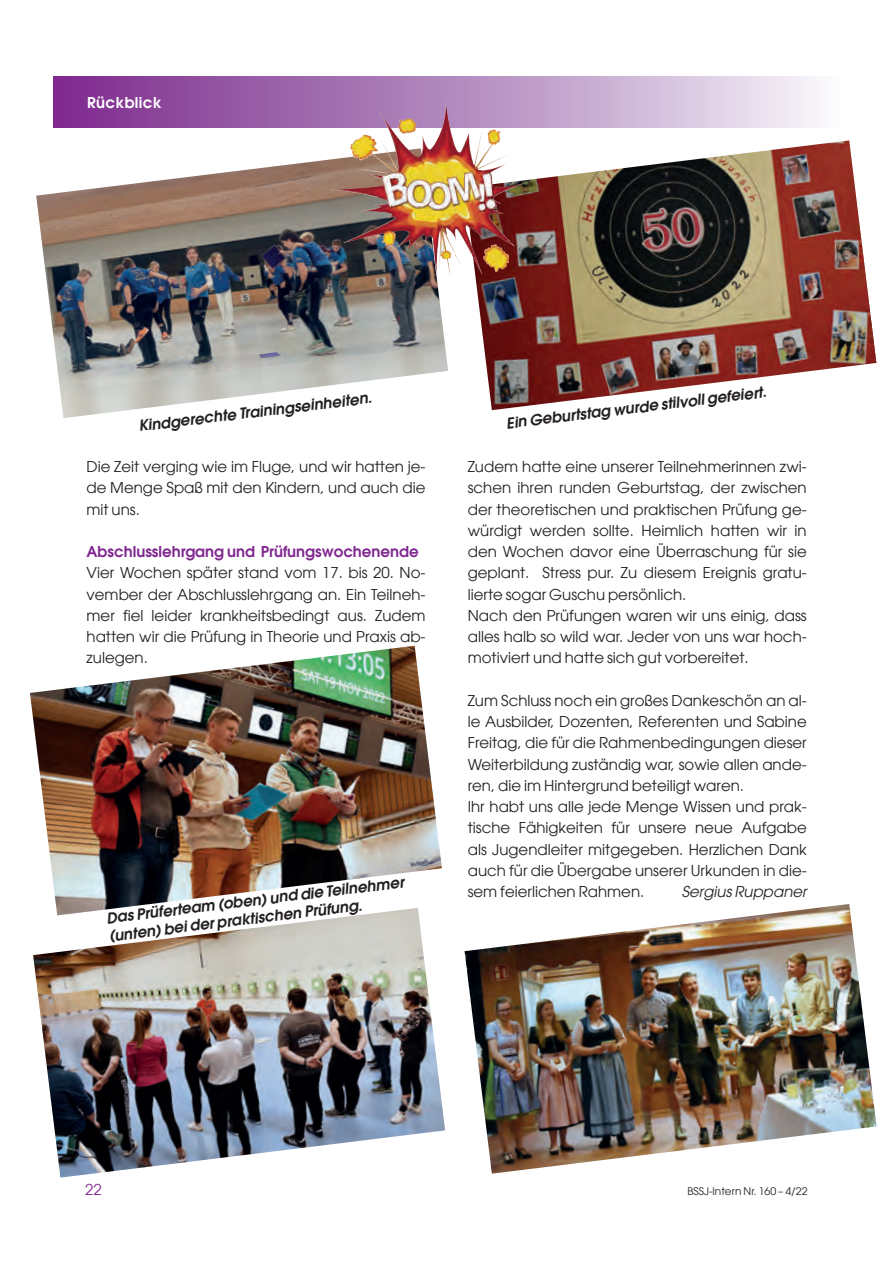
<style>
.page{position:relative;width:893px;height:1263px;background:#fff}
.page>*{position:absolute;margin:0;border:0;box-sizing:border-box;transform-origin:0 0}
.Grundschrift{font:15px/21.3px "Avant Garde LT";color:#231f20;text-align:justify}
.Grundschrift-2{font:italic 600 15px "Avant Garde LT";color:#231f20}
.Grundschrift-3{font:600 15px "Avant Garde LT";color:#802990}
.Grundschrift-4{font:italic 15px "Avant Garde LT";color:#231f20}
.Kopfzeile_links{font:600 15px "Avant Garde LT";letter-spacing:.025em;color:#fff}
.t1{font:15px "Avant Garde LT";color:#802990}
.t2{font:10.5px "Avant Garde LT";color:#231f20}
</style>
<div class="page">
<div style="left:53px;top:77px;width:787px;height:51px;background:linear-gradient(to right,#78278a,#f2f2f7)"></div>
<img style="left:36px;top:148px;width:412px;height:270px">
<img style="left:30px;top:646px;width:412px;height:262px">
<img style="left:33px;top:908px;width:412px;height:269px">
<img style="left:465px;top:140px;width:411px;height:270px">
<img style="left:465px;top:904px;width:411px;height:270px">
<img style="left:380px;top:108px;width:65px;height:49px">
<p class="Kopfzeile_links" style="left:87px;top:92px;width:76px">Rückblick</p>
<p class="Grundschrift-2" style="left:137px;top:416px;width:236px;rotate:-7deg">Kindgerechte Trainingseinheiten.</p>
<p class="Grundschrift" style="left:87px;top:456px;width:340px">Die Zeit verging wie im Fluge, und wir hatten je&shy;de Menge Spaß mit den Kindern, und auch die mit uns.</p>
<p class="Grundschrift-3" style="left:87px;top:542px;width:334px">Abschlusslehrgang und Prüfungswochenende</p>
<p class="Grundschrift" style="left:87px;top:562px;width:341px">Vier Wochen später stand vom 17. bis 20. No&shy;vember der Abschlusslehrgang an. Ein Teilneh&shy;mer fiel leider krankheitsbedingt aus. Zudem hatten wir die Prüfung in Theorie und Praxis ab&shy;zulegen.</p>
<p class="Grundschrift-2" style="left:105px;top:908px;width:301px;rotate:-7deg">Das Prüferteam (oben) und die Teilnehmer</p>
<p class="Grundschrift-2" style="left:107px;top:926px;width:257px;rotate:-7deg">(unten) bei der praktischen Prüfung.</p>
<p class="Grundschrift-2" style="left:505px;top:414px;width:264px;rotate:-7deg">Ein Geburtstag wurde stilvoll gefeiert.</p>
<p class="Grundschrift" style="left:468px;top:456px;width:341px">Zudem hatte eine unserer Teilnehmerinnen zwi&shy;schen ihren runden Geburtstag, der zwischen der theoretischen und praktischen Prüfung ge&shy;würdigt werden sollte. Heimlich hatten wir in den Wochen davor eine Überraschung für sie geplant. Stress pur. Zu diesem Ereignis gratu&shy;lierte sogar Guschu persönlich.</p>
<p class="Grundschrift" style="left:468px;top:605px;width:341px">Nach den Prüfungen waren wir uns einig, dass alles halb so wild war. Jeder von uns war hoch&shy;motiviert und hatte sich gut vorbereitet.</p>
<p class="Grundschrift" style="left:468px;top:690px;width:341px">Zum Schluss noch ein großes Dankeschön an al&shy;le Ausbilder, Dozenten, Referenten und Sabine Freitag, die für die Rahmenbedingungen dieser Weiterbildung zuständig war, sowie allen ande&shy;ren, die im Hintergrund beteiligt waren.</p>
<p class="Grundschrift" style="left:468px;top:796px;width:341px">Ihr habt uns alle jede Menge Wissen und prak&shy;tische Fähigkeiten für unsere neue Aufgabe als Jugendleiter mitgegeben. Herzlichen Dank auch für die Übergabe unserer Urkunden in die&shy;sem feierlichen Rahmen.</p>
<p class="Grundschrift-4" style="left:682px;top:883px;width:127px">Sergius Ruppaner</p>
<p class="t1" style="left:85px;top:1180px;width:18px">22</p>
<p class="t2" style="left:688px;top:1185px;width:121px">BSSJ-Intern Nr. 160 – 4/22</p>
</div>
